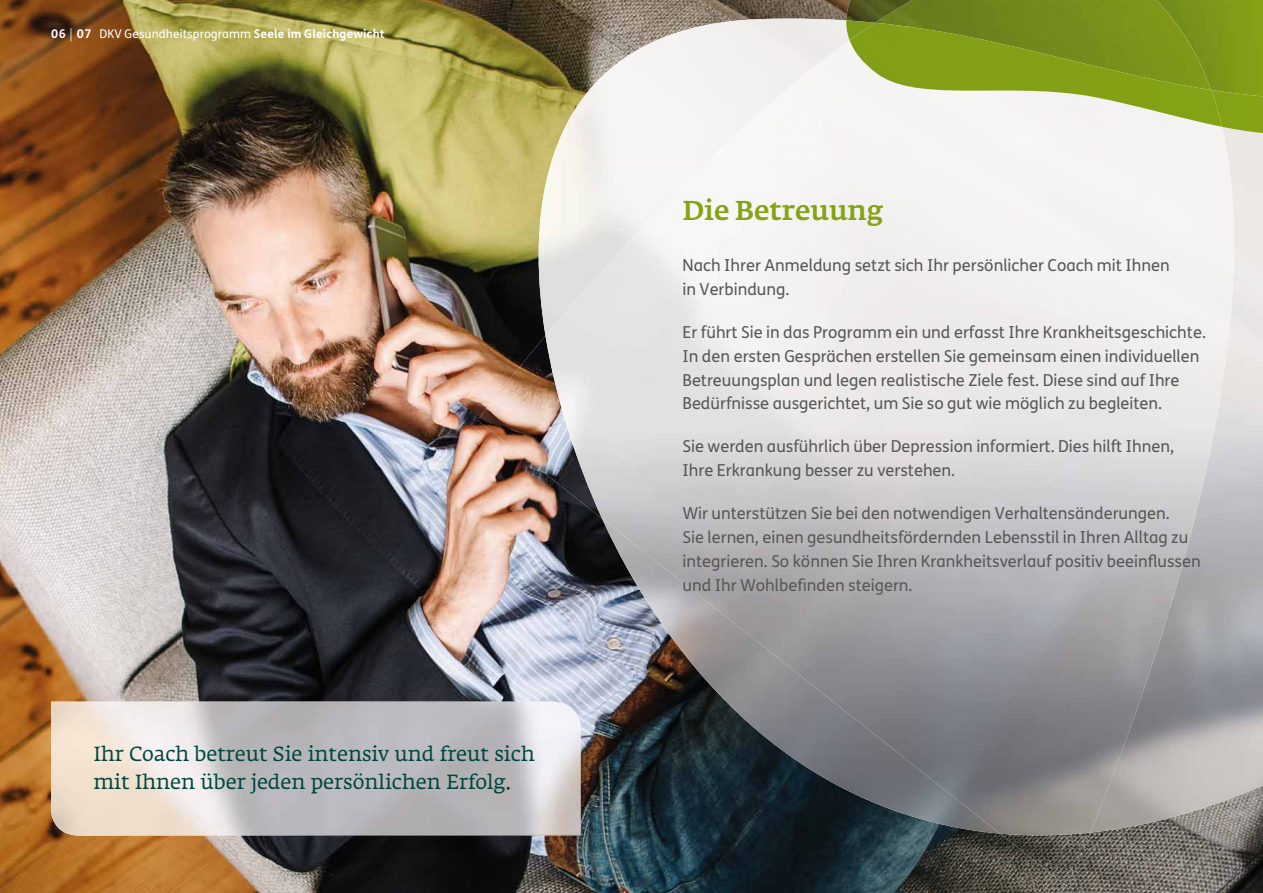
<style>
.page{position:relative;width:1263px;height:893px;background:#fff}
.page>*{position:absolute;margin:0;border:0;box-sizing:border-box;transform-origin:0 0}
.t1{font:500 27px "Fedra Serif A Pro";color:#85a315}
.t2{font:20.25px/28.7px "Fedra Serif A Pro";color:#00463f}
.t3{font:16.5px/23.9px "FS Me";color:#575756}
.t4{font:700 12px "FS Me";letter-spacing:.01em;color:#fff}
.s1{font-weight:300}
.s2{font-weight:400}
</style>
<div class="page">
<img style="left:0;top:0;width:1263px;height:893px">
<img style="left:591px;top:19px;width:210px;height:152px">
<img style="left:801px;top:19px;width:45px;height:21px">
<img style="left:539px;top:86px;width:52px;height:250px">
<img style="left:1222px;top:133px;width:41px;height:670px">
<img style="left:591px;top:171px;width:58px;height:102px">
<img style="left:1169px;top:624px;width:53px;height:210px">
<img style="left:601px;top:570px;width:42px;height:28px">
<img style="left:643px;top:570px;width:53px;height:101px">
<img style="left:696px;top:624px;width:52px;height:101px">
<img style="left:1117px;top:783px;width:52px;height:48px">
<img style="left:748px;top:640px;width:106px;height:143px">
<img style="left:854px;top:730px;width:52px;height:86px">
<img style="left:906px;top:783px;width:28px;height:46px">
<img style="left:1112px;top:783px;width:5px;height:51px">
<img style="left:831px;top:782px;width:23px;height:13px">
<img style="left:477px;top:336px;width:68px;height:150px">
<img style="left:579px;top:510px;width:18px;height:10px">
<img style="left:998px;top:835px;width:92px;height:52px">
<img style="left:753px;top:40px;width:312px;height:690px">
<img style="left:701px;top:116px;width:53px;height:524px">
<img style="left:1065px;top:133px;width:171px;height:279px">
<img style="left:649px;top:146px;width:53px;height:478px">
<img style="left:597px;top:199px;width:52px;height:371px">
<img style="left:545px;top:274px;width:52px;height:236px">
<img style="left:1065px;top:411px;width:157px;height:213px">
<img style="left:1065px;top:623px;width:105px;height:160px">
<img style="left:857px;top:729px;width:209px;height:54px">
<img style="left:934px;top:782px;width:178px;height:53px">
<img style="left:1211px;top:0;width:52px;height:20px">
<img style="left:846px;top:0;width:29px;height:20px">
<img style="left:846px;top:20px;width:417px;height:113px">
<img style="left:875px;top:0;width:336px;height:23px">
<img style="left:850px;top:23px;width:372px;height:104px">
<img style="left:51px;top:702px;width:529px;height:134px">
<p class="t4" style="left:51px;top:30px;width:335px">06 <span class="s1">|</span> 07 <span class="s2">DKV Gesundheitsprogramm</span> Seele im Gleichgewicht</p>
<p class="t2" style="left:94px;top:740px;width:443px">Ihr Coach betreut Sie intensiv und freut sich mit Ihnen über jeden persönlichen Erfolg.</p>
<h1 class="t1" style="left:682px;top:197px;width:202px">Die Betreuung</h1>
<p class="t3" style="left:682px;top:255px;width:489px">Nach Ihrer Anmeldung setzt sich Ihr persönlicher Coach mit Ihnen in Verbindung.</p>
<p class="t3" style="left:682px;top:322px;width:525px">Er führt Sie in das Programm ein und erfasst Ihre Krankheitsgeschichte.<br>In den ersten Gesprächen erstellen Sie gemeinsam einen individuellen Betreuungsplan und legen realistische Ziele fest. Diese sind auf Ihre Bedürfnisse ausgerichtet, um Sie so gut wie möglich zu begleiten.</p>
<p class="t3" style="left:682px;top:437px;width:493px">Sie werden ausführlich über Depression informiert. Dies hilft Ihnen,<br>Ihre Erkrankung besser zu verstehen.</p>
<p class="t3" style="left:682px;top:504px;width:520px">Wir unterstützen Sie bei den notwendigen Verhaltensänderungen.<br>Sie lernen, einen gesundheitsfördernden Lebensstil in Ihren Alltag zu integrieren. So können Sie Ihren Krankheitsverlauf positiv beeinflussen und Ihr Wohlbefinden steigern.</p>
</div>
